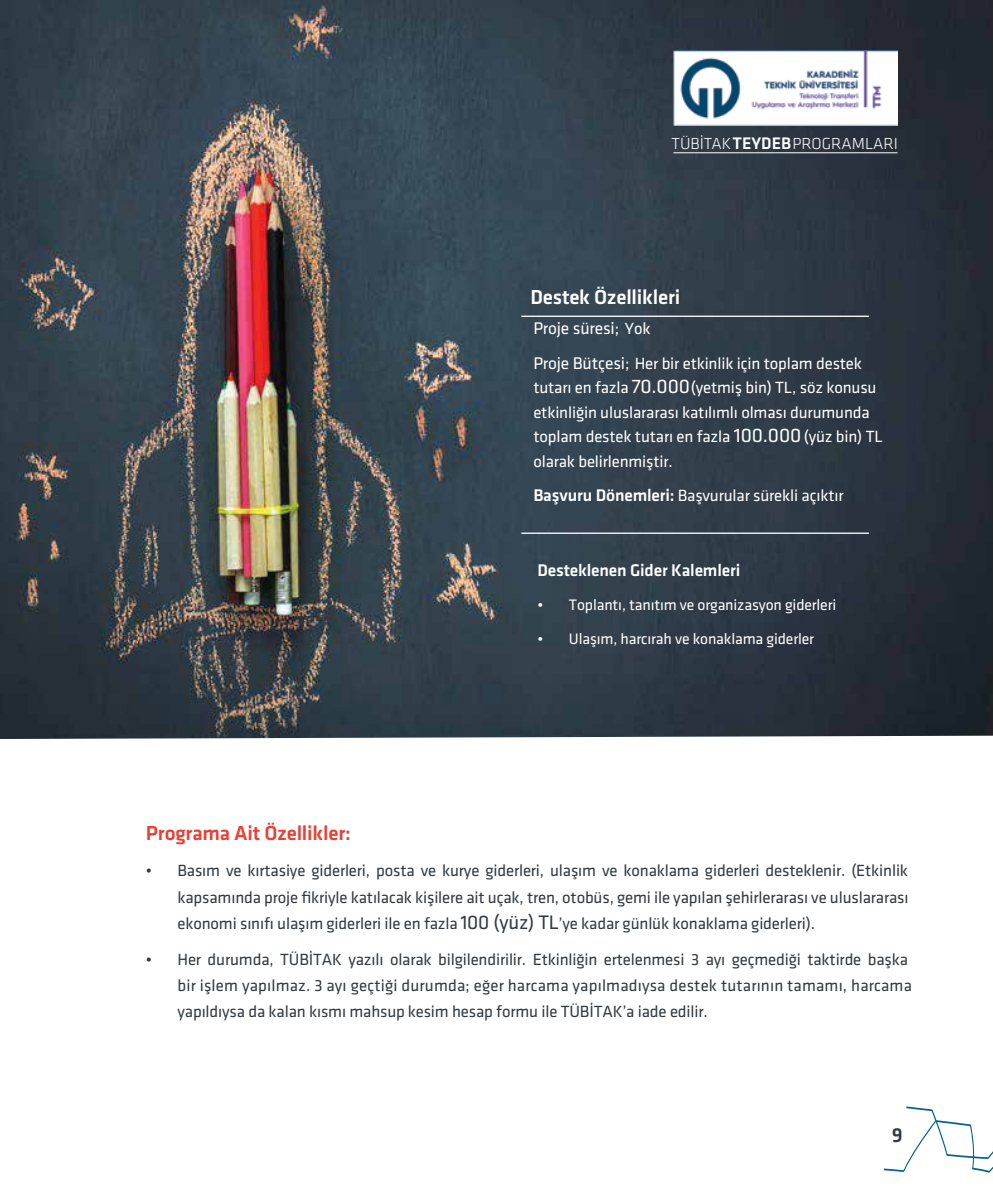
<style>
.page{position:relative;width:993px;height:1191px;background:#fff}
.page>*{position:absolute;margin:0;border:0;box-sizing:border-box;transform-origin:0 0}
.t1{font:500 21px "Klavika";letter-spacing:-.01em;color:#e64134}
.t2{font:500 21px "Klavika";letter-spacing:-.01em;color:#fff}
.t3{font:500 21px "Klavika";color:#323a40}
.t4{font:500 17.5px "Klavika";letter-spacing:-.01em;color:#fff}
.t5{font:17.5px "Klavika";letter-spacing:-.01em;color:#fff}
.t6{font:16.8px/26.2px "Klavika";letter-spacing:-.01em;color:#323a40;text-align:justify}
.t7{font:16.8px/24.5px "Klavika";letter-spacing:-.01em;color:#fff}
.t8{font:300 16.62px "Klavika";color:#fff}
.t9{font:15.75px "Klavika";letter-spacing:-.01em;color:#fff}
.s1{font-weight:500;font-size:17.32px}
.s2{font-size:16.8px}
.s3{font-size:17.5px}
.s4{font-size:20.3px}
.s5{font-weight:500;font-size:17.5px}
</style>
<div class="page">
<svg style="left:883px;top:1106px;width:109px;height:66px"></svg>
<img style="left:0;top:0;width:992px;height:739px">
<hr style="left:521px;top:532px;width:347px;height:2px;background:#fff">
<hr style="left:521px;top:315px;width:347px;height:2px;background:#fff">
<img style="left:673px;top:50px;width:224px;height:75px">
<hr style="left:673px;top:152px;width:224px;height:1px;background:#fff">
<p class="t8" style="left:671px;top:134px;width:228px">TÜBİTAK<span class="s1">TEYDEB</span>PROGRAMLARI</p>
<p class="t2" style="left:530px;top:285px;width:151px">Destek Özellikleri</p>
<p class="t5" style="left:533px;top:319px;width:119px">Proje süresi; <span class="s2">Yok</span></p>
<p class="t7" style="left:533px;top:351px;width:351px"><span class="s3">Proje Bütçesi;</span> Her bir etkinlik için toplam destek tutarı en fazla <span class="s4">70.000</span>(yetmiş bin) TL, söz konusu etkinliğin uluslararası katılımlı olması durumunda toplam destek tutarı en fazla <span class="s4">100.000</span> (yüz bin) TL olarak belirlenmiştir.</p>
<p class="t7" style="left:533px;top:483px;width:311px"><span class="s5">Başvuru Dönemleri:</span> Başvurular sürekli açıktır</p>
<p class="t4" style="left:537px;top:560px;width:204px">Desteklenen Gider Kalemleri</p>
<p class="t9" style="left:537px;top:596px;width:300px">• Toplantı, tanıtım ve organizasyon giderleri</p>
<p class="t9" style="left:537px;top:630px;width:278px">• Ulaşım, harcırah ve konaklama giderler</p>
<p class="t1" style="left:146px;top:821px;width:206px">Programa Ait Özellikler:</p>
<p class="t6" style="left:177px;top:858px;width:732px;text-indent:-32px">• Basım ve kırtasiye giderleri, posta ve kurye giderleri, ulaşım ve konaklama giderleri desteklenir. (Etkinlik kapsamında proje fikriyle katılacak kişilere ait uçak, tren, otobüs, gemi ile yapılan şehirlerarası ve uluslararası ekonomi sınıfı ulaşım giderleri ile en fazla <span class="s4">100 (yüz) TL</span>’ye kadar günlük konaklama giderleri).</p>
<p class="t6" style="left:177px;top:946px;width:735px;text-align:left;text-indent:-32px">• Her durumda, TÜBİTAK yazılı olarak bilgilendirilir. Etkinliğin ertelenmesi 3 ayı geçmediği taktirde başka bir işlem yapılmaz. 3 ayı geçtiği durumda; eğer harcama yapılmadıysa destek tutarının tamamı, harcama yapıldıysa da kalan kısmı mahsup kesim hesap formu ile TÜBİTAK’a iade edilir.</p>
<p class="t3" style="left:891px;top:1123px;width:12px">9</p>
</div>
